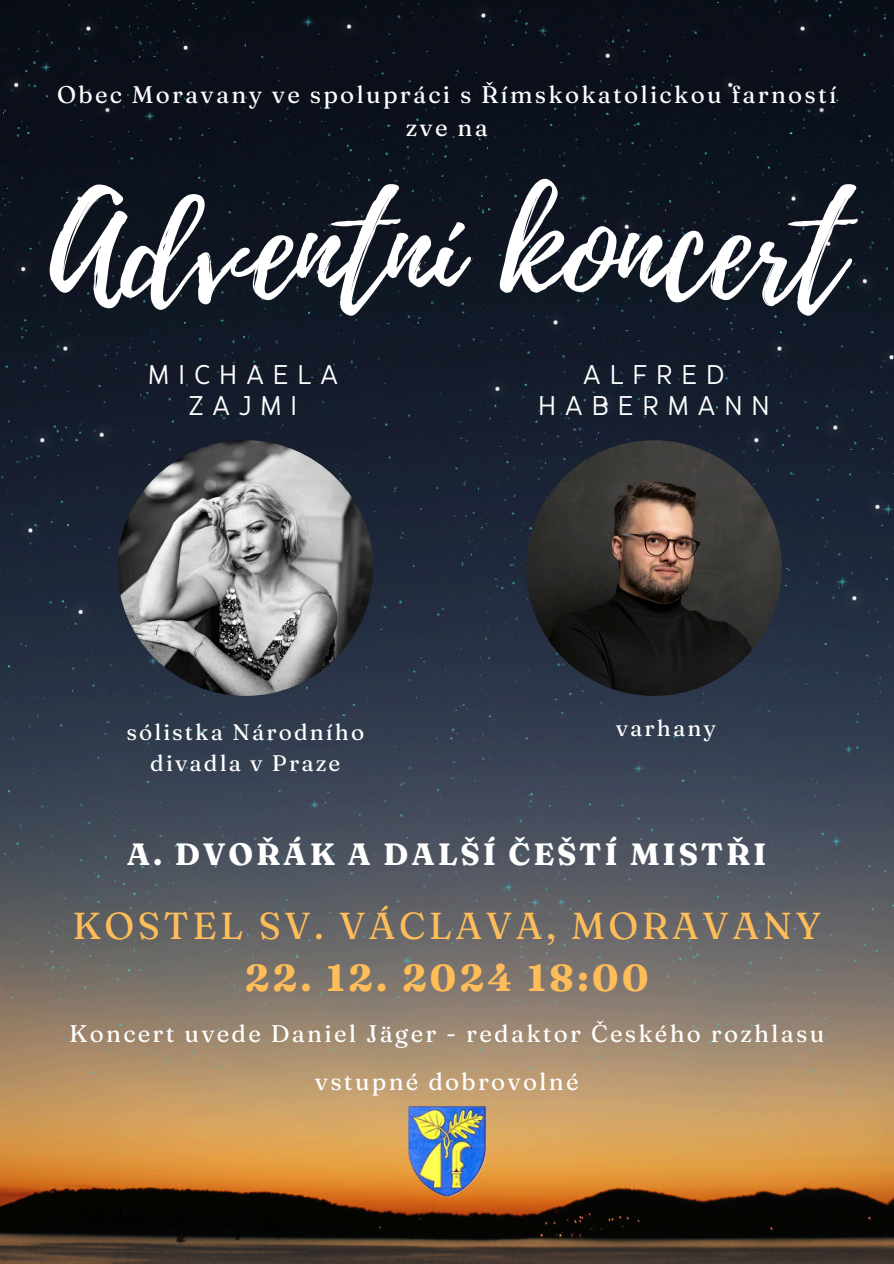
<style>
.page{position:relative;width:894px;height:1264px;background:#fff}
.page>*{position:absolute;margin:0;border:0;box-sizing:border-box;transform-origin:0 0}
.t1{font:139.5px "Playlist Script";color:#fff}
.t2{font:37.5px "Fraunces 9 pt";letter-spacing:.095em;color:#ffbd59}
.t3{font:700 37.5px "Fraunces 9 pt";letter-spacing:.095em;color:#ffbd59}
.t4{font:700 30.75px "Fraunces 9 pt";letter-spacing:.095em;color:#fff}
.t5{font:27px/30.3px "Eastman Grotesque";letter-spacing:.335em;color:#fff;text-align:center}
.t6{font:24px "Fraunces 9 pt";letter-spacing:.095em;color:#fff}
.t7{font:22.5px/31.5px "Fraunces 9 pt";letter-spacing:.095em;color:#fff;text-align:center}
</style>
<div class="page">
<img style="left:0;top:1096px;width:893px;height:167px">
<img style="left:0;top:0;width:893px;height:1096px">
<img style="left:714px;top:0;width:179px;height:482px">
<img style="left:526px;top:440px;width:255px;height:256px;border-radius:50%">
<img style="left:117px;top:440px;width:256px;height:256px;border-radius:50%">
<img style="left:380px;top:1100px;width:132px;height:99px">
<p class="t6" style="left:57px;top:80px;width:780px">Obec Moravany ve spolupráci s Římskokatolickou farností</p>
<h3 class="t6" style="left:406px;top:112px;width:83px">zve na</h3>
<p class="t1" style="left:50px;top:150px;width:795px">Adventní koncert</p>
<h1 class="t5" style="left:148px;top:361px;width:191px">MICHAELA<br>ZAJMI</h1>
<p class="t5" style="left:538px;top:361px;width:233px">ALFRED<br>HABERMANN</p>
<p class="t7" style="left:126px;top:716px;width:239px">sólistka Národního divadla v Praze</p>
<p class="t7" style="left:615px;top:711px;width:102px">varhany</p>
<p class="t4" style="left:127px;top:834px;width:641px">A. DVOŘÁK A DALŠÍ ČEŠTÍ MISTŘI</p>
<h4 class="t2" style="left:73px;top:902px;width:749px">KOSTEL SV. VÁCLAVA, MORAVANY</h4>
<h4 class="t3" style="left:245px;top:954px;width:405px">22. 12. 2024 18:00</h4>
<p class="t6" style="left:69px;top:1018px;width:756px">Koncert uvede Daniel Jäger - redaktor Českého rozhlasu</p>
<h2 class="t6" style="left:315px;top:1066px;width:265px">vstupné dobrovolné</h2>
</div>
